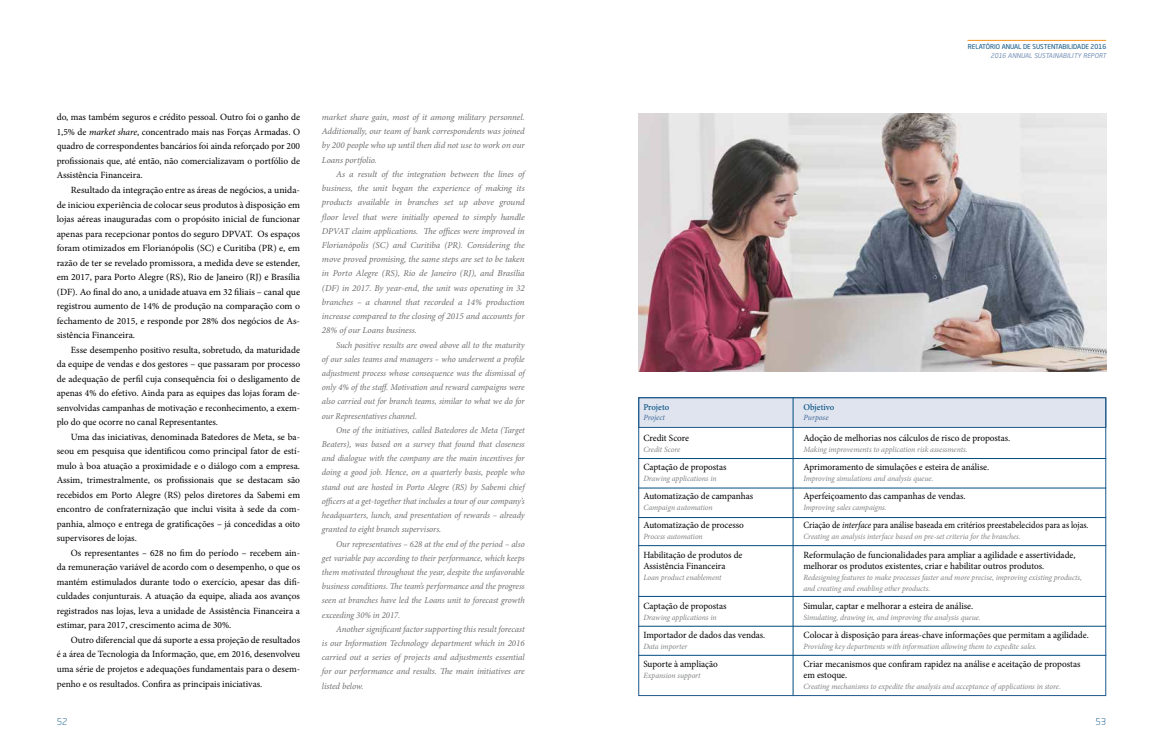
<style>
.page{position:relative;width:1163px;height:752px;background:#fff}
.page>*{position:absolute;margin:0;border:0;box-sizing:border-box;transform-origin:0 0}
.t1{font:9.5px/14.5px "Minion Pro";color:#000;text-align:justify}
.t2{font:9.5px "Minion Pro";color:#000;scale:.9 1}
.t3{font:300 9.3px "Neo Sans Std";color:#004d80}
.t4{font:italic 9px/14.2px "Minion Pro";letter-spacing:-.01em;color:#6d6e71;text-align:justify;scale:.96 1}
.t5{font:italic 9px/14.2px "Minion Pro";letter-spacing:-.01em;color:#6d6e71;text-align:justify}
.t6{font:500 9px "Minion Pro";letter-spacing:-.005em;color:#004d80}
.t7{font:italic 8px/11px "Minion Pro";letter-spacing:-.01em;color:#808285}
.t8{font:italic 500 8px "Minion Pro";color:#4a719f}
.t9{font:6.6px "Neo Sans Std";color:#004d80}
.t10{font:italic 6.6px "Neo Sans Std";color:#748fb6}
.s1{font-style:italic}
</style>
<div class="page">
<hr style="left:967px;top:40px;width:138px;height:1px;background:#f7941e">
<div style="left:638px;top:397px;width:468px;height:30px;background:#dfe4ee"></div>
<hr style="left:792px;top:397px;width:1px;height:298px;background:#004d80">
<hr style="left:638px;top:458px;width:468px;height:1px;background:#004d80">
<hr style="left:638px;top:487px;width:468px;height:1px;background:#004d80">
<hr style="left:638px;top:516px;width:468px;height:1px;background:#004d80">
<hr style="left:638px;top:545px;width:468px;height:1px;background:#004d80">
<hr style="left:638px;top:595px;width:468px;height:1px;background:#004d80">
<hr style="left:638px;top:625px;width:468px;height:1px;background:#004d80">
<hr style="left:638px;top:654px;width:468px;height:1px;background:#004d80">
<img style="left:638px;top:113px;width:468px;height:258px">
<div style="left:638px;top:397px;width:468px;height:298px;border:1px solid #1f598b"></div>
<p class="t1" style="left:57px;top:110px;width:245px">do, mas também seguros e crédito pessoal. Outro foi o ganho de 1,5% de <span class="s1">market share</span>, concentrado mais nas Forças Armadas. O quadro de correspondentes bancários foi ainda reforçado por 200 profissionais que, até então, não comercializavam o portfólio de Assistência Financeira.</p>
<p class="t1" style="left:57px;top:183px;width:245px;text-indent:14px">Resultado da integração entre as áreas de negócios, a unida&shy;de iniciou experiência de colocar seus produtos à disposição em lojas aéreas inauguradas com o propósito inicial de funcionar apenas para recepcionar pontos do seguro DPVAT. Os espaços foram otimizados em Florianópolis (SC) e Curitiba (PR) e, em razão de ter se revelado promissora, a medida deve se estender, em 2017, para Porto Alegre (RS), Rio de Janeiro (RJ) e Brasília (DF). Ao final do ano, a unidade atuava em 32 filiais – canal que registrou aumento de 14% de produção na comparação com o fechamento de 2015, e responde por 28% dos negócios de As&shy;sistência Financeira.</p>
<p class="t1" style="left:57px;top:342px;width:245px;text-indent:14px">Esse desempenho positivo resulta, sobretudo, da maturidade da equipe de vendas e dos gestores – que passaram por processo de adequação de perfil cuja consequência foi o desligamento de apenas 4% do efetivo. Ainda para as equipes das lojas foram de&shy;senvolvidas campanhas de motivação e reconhecimento, a exem&shy;plo do que ocorre no canal Representantes.</p>
<p class="t1" style="left:57px;top:429px;width:245px;text-indent:14px">Uma das iniciativas, denominada Batedores de Meta, se ba&shy;seou em pesquisa que identificou como principal fator de estí&shy;mulo à boa atuação a proximidade e o diálogo com a empresa.<br>Assim, trimestralmente, os profissionais que se destacam são recebidos em Porto Alegre (RS) pelos diretores da Sabemi em encontro de confraternização que inclui visita à sede da com&shy;panhia, almoço e entrega de gratificações – já concedidas a oito supervisores de lojas.</p>
<p class="t1" style="left:57px;top:545px;width:245px;text-indent:14px">Os representantes – 628 no fim do período – recebem ain&shy;da remuneração variável de acordo com o desempenho, o que os mantém estimulados durante todo o exercício, apesar das difi&shy;culdades conjunturais. A atuação da equipe, aliada aos avanços registrados nas lojas, leva a unidade de Assistência Financeira a estimar, para 2017, crescimento acima de 30%.</p>
<p class="t1" style="left:57px;top:632px;width:245px;text-indent:14px">Outro diferencial que dá suporte a essa projeção de resultados é a área de Tecnologia da Informação, que, em 2016, desenvolveu uma série de projetos e adequações fundamentais para o desem&shy;penho e os resultados. Confira as principais iniciativas.</p>
<p class="t5" style="left:322px;top:110px;width:204px">market share gain, most of it among military personnel.<br>Additionally, our team of bank correspondents was joined by 200 people who up until then did not use to work on our Loans portfolio.</p>
<p class="t5" style="left:322px;top:167px;width:204px;text-indent:14px">As a result of the integration between the lines of business, the unit began the experience of making its products available in branches set up above ground floor level that were initially opened to simply handle DPVAT claim applications. The offices were improved in Florianópolis (SC) and Curitiba (PR). Considering the move proved promising, the same steps are set to be taken in Porto Alegre (RS), Rio de Janeiro (RJ), and Brasília (DF) in 2017. By year-end, the unit was operating in 32 branches – a channel that recorded a 14% production increase compared to the closing of 2015 and accounts for 28% of our Loans business.</p>
<p class="t4" style="left:322px;top:337px;width:213px;text-indent:14px">Such positive results are owed above all to the maturity of our sales teams and managers – who underwent a profile adjustment process whose consequence was the dismissal of only 4% of the staff. Motivation and reward campaigns were also carried out for branch teams, similar to what we do for our Representatives channel.</p>
<p class="t4" style="left:322px;top:422px;width:213px;text-indent:14px">One of the initiatives, called Batedores de Meta (Target Beaters), was based on a survey that found that closeness and dialogue with the company are the main incentives for doing a good job. Hence, on a quarterly basis, people who stand out are hosted in Porto Alegre (RS) by Sabemi chief officers at a get-together that includes a tour of our company’s headquarters, lunch, and presentation of rewards – already granted to eight branch supervisors.</p>
<p class="t4" style="left:322px;top:536px;width:213px;text-indent:14px">Our representatives – 628 at the end of the period – also get variable pay according to their performance, which keeps them motivated throughout the year, despite the unfavorable business conditions. The team’s performance and the progress seen at branches have led the Loans unit to forecast growth exceeding 30% in 2017.</p>
<p class="t5" style="left:322px;top:621px;width:204px;text-indent:14px">Another significant factor supporting this result forecast is our Information Technology department which in 2016 carried out a series of projects and adjustments essential for our performance and results. The main initiatives are listed below.</p>
<p class="t9" style="left:967px;top:42px;width:140px">RELATÓRIO ANUAL DE SUSTENTABILIDADE 2016</p>
<p class="t10" style="left:990px;top:51px;width:117px">2016 ANNUAL SUSTAINABILITY REPORT</p>
<p class="t6" style="left:643px;top:401px;width:27px">Projeto</p>
<p class="t8" style="left:643px;top:412px;width:23px">Project</p>
<p class="t6" style="left:803px;top:401px;width:32px">Objetivo</p>
<p class="t8" style="left:803px;top:412px;width:26px">Purpose</p>
<p class="t1" style="left:643px;top:430px;width:47px">Credit Score</p>
<p class="t1" style="left:803px;top:430px;width:208px">Adoção de melhorias nos cálculos de risco de propostas.</p>
<p class="t7" style="left:643px;top:444px;width:38px">Credit Score</p>
<p class="t7" style="left:803px;top:444px;width:166px">Making improvements to application risk assessments.</p>
<p class="t1" style="left:643px;top:459px;width:85px">Captação de propostas</p>
<p class="t1" style="left:803px;top:459px;width:187px">Aprimoramento de simulações e esteira de análise.</p>
<p class="t7" style="left:643px;top:473px;width:75px">Drawing applications in</p>
<p class="t7" style="left:803px;top:473px;width:131px">Improving simulations and analysis queue.</p>
<p class="t1" style="left:643px;top:489px;width:111px">Automatização de campanhas</p>
<p class="t1" style="left:803px;top:489px;width:164px">Aperfeiçoamento das campanhas de vendas.</p>
<p class="t7" style="left:643px;top:502px;width:71px">Campaign automation</p>
<p class="t7" style="left:803px;top:502px;width:85px">Improving sales campaigns.</p>
<p class="t1" style="left:643px;top:518px;width:102px">Automatização de processo</p>
<p class="t2" style="left:803px;top:518px;width:318px">Criação de <span class="s1">interface</span> para análise baseada em critérios preestabelecidos para as lojas.</p>
<p class="t7" style="left:643px;top:531px;width:61px">Process automation</p>
<p class="t7" style="left:803px;top:531px;width:219px">Creating an analysis interface based on pre-set criteria for the branches.</p>
<p class="t1" style="left:643px;top:547px;width:101px">Habilitação de produtos de</p>
<p class="t1" style="left:803px;top:547px;width:273px">Reformulação de funcionalidades para ampliar a agilidade e assertividade,</p>
<p class="t1" style="left:643px;top:558px;width:83px">Assistência Financeira</p>
<p class="t1" style="left:803px;top:558px;width:242px">melhorar os produtos existentes, criar e habilitar outros produtos.</p>
<p class="t7" style="left:643px;top:571px;width:80px">Loan product enablement</p>
<p class="t7" style="left:803px;top:571px;width:280px">Redesigning features to make processes faster and more precise, improving existing products, and creating and enabling other products.</p>
<p class="t1" style="left:643px;top:598px;width:85px">Captação de propostas</p>
<p class="t1" style="left:803px;top:598px;width:171px">Simular, captar e melhorar a esteira de análise.</p>
<p class="t7" style="left:643px;top:611px;width:75px">Drawing applications in</p>
<p class="t7" style="left:803px;top:611px;width:179px">Simulating, drawing in, and improving the analysis queue.</p>
<p class="t1" style="left:643px;top:627px;width:123px">Importador de dados das vendas.</p>
<p class="t1" style="left:803px;top:627px;width:287px">Colocar à disposição para áreas-chave informações que permitam a agilidade.</p>
<p class="t7" style="left:643px;top:640px;width:46px">Data importer</p>
<p class="t7" style="left:803px;top:640px;width:235px">Providing key departments with information allowing them to expedite sales.</p>
<p class="t1" style="left:643px;top:656px;width:76px">Suporte à ampliação</p>
<p class="t1" style="left:803px;top:656px;width:278px">Criar mecanismos que confiram rapidez na análise e aceitação de propostas</p>
<p class="t7" style="left:643px;top:669px;width:59px">Expansion support</p>
<p class="t1" style="left:803px;top:667px;width:45px">em estoque.</p>
<p class="t7" style="left:803px;top:680px;width:259px">Creating mechanisms to expedite the analysis and acceptance of applications in store.</p>
<p class="t3" style="left:57px;top:715px;width:12px">52</p>
<p class="t3" style="left:1095px;top:715px;width:12px">53</p>
</div>
